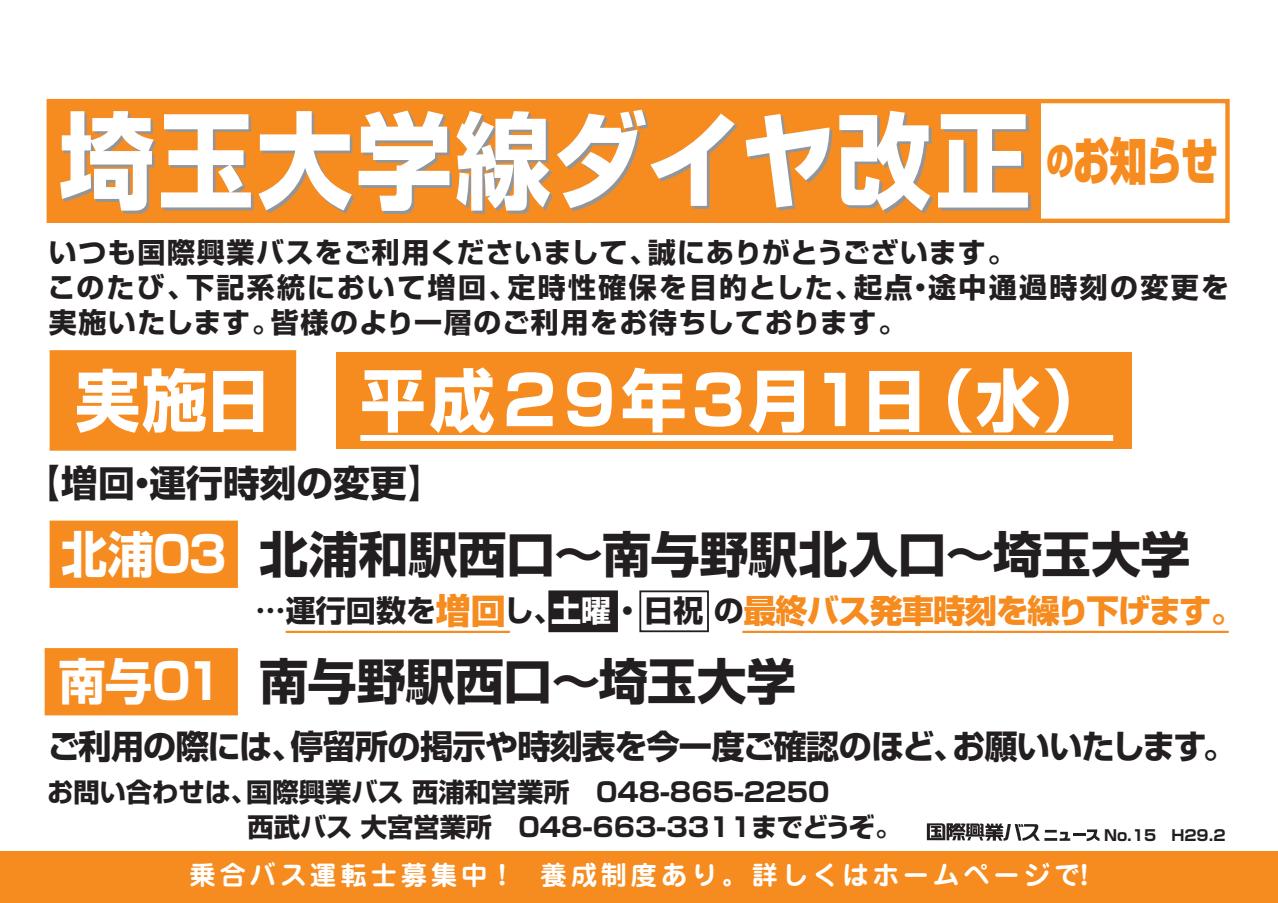
<style>
.page{position:relative;width:1278px;height:903px;background:#fff}
.page>*{position:absolute;margin:0;border:0;box-sizing:border-box;transform-origin:0 0}
.t1{font:700 104.91px "Shin Go Pr 5";letter-spacing:.035em;color:#fff;scale:.91 1}
.t2{font:700 67.73px "Shin Go Pr 5";letter-spacing:.035em;color:#fff;scale:.96 1}
.t3{font:900 50.31px "Shin Go Pr 5";color:#f68b1f;scale:.74 1}
.t4{font:700 49.26px "Shin Go Pr 5";letter-spacing:-.005em;color:#231f20}
.t5{font:700 49.26px "Shin Go Pr 5";letter-spacing:-.025em;color:#fff;scale:.96 1}
.t6{font:700 49.26px "Shin Go Pr 5";letter-spacing:-.025em;color:#fff;scale:.94 1}
.t7{font:700 36.75px "Shin Go Pr 5";color:#231f20}
.t8{font:700 33.25px "Shin Go Pr 5";letter-spacing:-.025em;color:#231f20}
.t9{font:800 32.38px "Shin Go Pr 5";letter-spacing:-.025em;color:#f68b1f}
.t10{font:700 30.1px "Shin Go Pr 5";color:#231f20}
.t11{font:700 28px "Shin Go Pr 5";letter-spacing:.06em;color:#231f20}
.t12{font:700 28px "Shin Go Pr 5";letter-spacing:.035em;color:#231f20}
.t13{font:700 28px "Shin Go Pr 5";letter-spacing:.085em;color:#231f20}
.t14{font:700 28px "Shin Go Pr 5";letter-spacing:.015em;color:#231f20}
.t15{font:700 28px "Shin Go Pr 5";letter-spacing:.08em;color:#231f20}
.t16{font:700 28px "Shin Go Pr 5";letter-spacing:.04em;color:#231f20}
.t17{font:700 26.25px/35px "Shin Go Pr 5";color:#231f20}
.t18{font:700 26.25px "Jun 501 Pro";letter-spacing:.15em;color:#fff}
.t19{font:700 14.96px "Shin Go Pr 5";color:#231f20}
.s1{font-size:37.19px}
.s2{font-weight:800;font-size:35px;color:#f68b1f}
.s3{font-weight:700;font-size:30.1px;color:#fff}
.s4{font-weight:700;font-size:30.1px;color:#231f20}
</style>
<div class="page">
<div style="left:0;top:851px;width:1277px;height:52px;background:#f68b1f"></div>
<div style="left:49px;top:101px;width:991px;height:120px;background:#f68b1f"></div>
<div style="left:47px;top:99px;width:1182px;height:124px;border:4px solid #f68b1f"></div>
<svg style="left:63px;top:112px;width:967px;height:101px"></svg>
<div style="left:51px;top:351px;width:244px;height:98px;background:#f68b1f"></div>
<div style="left:50px;top:350px;width:246px;height:101px;border:2px solid #f68b1f"></div>
<div style="left:336px;top:352px;width:795px;height:97px;background:#f68b1f"></div>
<div style="left:360px;top:435px;width:753px;height:6px;background:#fff"></div>
<svg style="left:926px;top:823px;width:173px;height:18px"></svg>
<div style="left:46px;top:649px;width:191px;height:65px;background:#f68b1f"></div>
<div style="left:45px;top:648px;width:193px;height:67px;border:2px solid #f68b1f"></div>
<div style="left:51px;top:522px;width:186px;height:65px;background:#f68b1f"></div>
<div style="left:50px;top:521px;width:188px;height:67px;border:2px solid #f68b1f"></div>
<div style="left:549px;top:591px;width:68px;height:40px;background:#231f20"></div>
<div style="left:548px;top:590px;width:70px;height:42px;border:2px solid #231f20"></div>
<div style="left:639px;top:590px;width:70px;height:42px;border:2px solid #231f20"></div>
<hr style="left:285px;top:631px;width:225px;height:2px;background:#f68b1f">
<hr style="left:742px;top:631px;width:486px;height:2px;background:#f68b1f">
<h1 class="t1" style="left:59px;top:78px;width:1069px">埼玉大学線ダイヤ改正</h1>
<p class="t11" style="left:49px;top:230px;width:610px">いつも国際興業バスをご利用くださいまして、</p>
<p class="t14" style="left:647px;top:230px;width:369px">誠にありがとうございます。</p>
<h3 class="t3" style="left:1046px;top:121px;width:233px"><span class="s1">の</span>お知らせ</h3>
<p class="t11" style="left:48px;top:265px;width:149px">このたび、</p>
<p class="t13" style="left:186px;top:265px;width:332px">下記系統において増回、</p>
<p class="t15" style="left:507px;top:265px;width:357px">定時性確保を目的とした、</p>
<p class="t11" style="left:854px;top:265px;width:60px">起点</p>
<p class="t13" style="left:928px;top:265px;width:302px">途中通過時刻の変更を</p>
<p class="t11" style="left:906px;top:265px;width:29px">・</p>
<p class="t12" style="left:271px;top:300px;width:637px">皆様のより一層のご利用をお待ちしております。</p>
<p class="t16" style="left:49px;top:300px;width:233px">実施いたします。</p>
<h2 class="t2" style="left:75px;top:347px;width:205px">実施日</h2>
<h2 class="t2" style="left:360px;top:347px;width:591px">平成２9年3月１日</h2>
<h3 class="t7" style="left:24px;top:454px;width:422px">【増回運行時刻の変更【</h3>
<h3 class="t7" style="left:124px;top:454px;width:38px">・</h3>
<h2 class="t2" style="left:909px;top:347px;width:208px">（水(</h2>
<h3 class="t6" style="left:61px;top:515px;width:177px">北浦03</h3>
<h3 class="t5" style="left:58px;top:643px;width:174px">南与01</h3>
<h3 class="t4" style="left:259px;top:515px;width:932px">北浦和駅西口～南与野駅北入口～埼玉大学</h3>
<p class="t10" style="left:255px;top:586px;width:309px">…運行回数を<span class="s2">増回</span>し、</p>
<p class="t9" style="left:551px;top:585px;width:693px"><span class="s3">土曜</span><span class="s4">・日祝の</span>最終バス発車時刻を繰り下げます。</p>
<h3 class="t4" style="left:259px;top:643px;width:538px">南与野駅西口～埼玉大学</h3>
<p class="t8" style="left:290px;top:719px;width:677px">停留所の掲示や時刻表を今一度ご確認のほど、</p>
<p class="t8" style="left:47px;top:719px;width:258px">ご利用の際には、</p>
<p class="t8" style="left:952px;top:719px;width:285px">お願いいたします。</p>
<p class="t17" style="left:246px;top:773px;width:325px">国際興業バス西浦和営業所</p>
<p class="t17" style="left:247px;top:773px;width:655px;text-indent:-200px">お問い合わせは、<br>西武バス大宮営業所　048-663-3311までどうぞ。</p>
<p class="t18" style="left:189px;top:854px;width:900px">乗合バス運転士募集中 !　養成制度あり。詳しくはホームページで!</p>
<p class="t17" style="left:596px;top:773px;width:235px">048-865-2250</p>
<p class="t19" style="left:1104px;top:823px;width:123px">No.15　H29.2</p>
</div>
